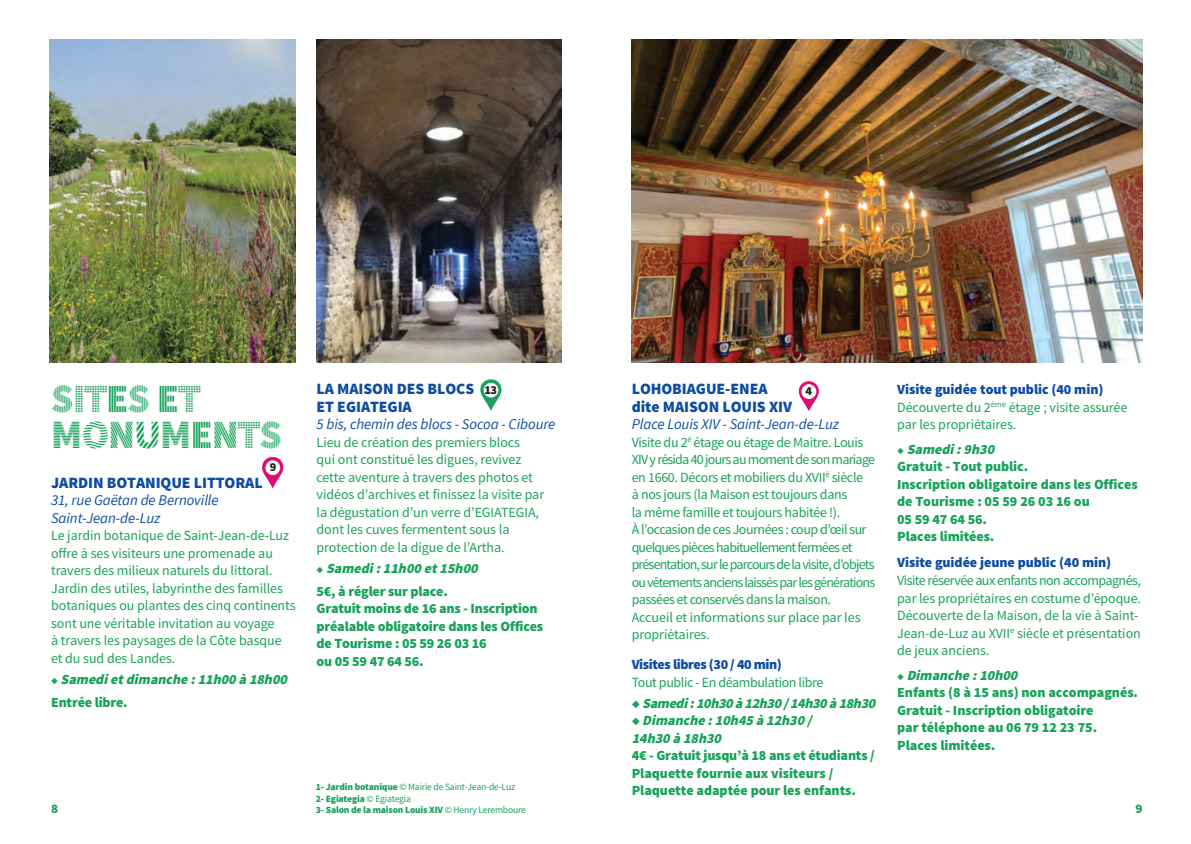
<style>
.page{position:relative;width:1191px;height:844px;background:#fff}
.page>*{position:absolute;margin:0;border:0;box-sizing:border-box;transform-origin:0 0}
.t1{font:40.25px/35px "Source Sans Pro DISPLAY";letter-spacing:-.025em;color:#19a25b}
.t2{font:900 15.75px/17.5px "Source Sans Pro";letter-spacing:-.005em;color:#0d4da1}
.t3{font:italic 14.88px/17.5px "Source Sans Pro";letter-spacing:-.005em;color:#0d4da1}
.t4{font:14px/17.5px "Source Sans Pro";letter-spacing:-.01em;color:#19a25b}
.t5{font:900 14px/17.5px "Source Sans Pro";letter-spacing:-.005em;color:#19a25b}
.t6{font:14px/17.5px "Source Sans Pro";letter-spacing:-.035em;color:#19a25b}
.t7{font:italic 900 14px/22.8px "Source Sans Pro";color:#19a25b}
.t8{font:14px "Source Sans Pro";letter-spacing:-.03em;color:#19a25b}
.t9{font:900 14px "Source Sans Pro";letter-spacing:-.005em;color:#0d4da1}
.t10{font:900 14px "Source Sans Pro";letter-spacing:-.03em;color:#0d4da1}
.t11{font:900 13.12px "Source Sans Pro";color:#19a25b}
.t12{font:900 12.25px "Source Sans Pro";color:#231f20}
.t13{font:900 9.62px/11.5px "Source Sans Pro";letter-spacing:-.02em;color:#19a25b}
.s1{font-style:normal}
.s2{font-weight:900;color:#0d4da1}
.s3{font-style:italic}
.s4{font-weight:400}
</style>
<div class="page">
<img style="left:631px;top:40px;width:511px;height:322px">
<img style="left:50px;top:40px;width:245px;height:322px">
<img style="left:316px;top:40px;width:246px;height:322px">
<svg style="left:262px;top:457px;width:21px;height:31px"></svg>
<div style="left:265px;top:460px;width:15px;height:15px;background:#fff;border-radius:50%"></div>
<svg style="left:480px;top:379px;width:21px;height:32px"></svg>
<div style="left:483px;top:382px;width:15px;height:15px;background:#fff;border-radius:50%"></div>
<svg style="left:798px;top:380px;width:22px;height:31px"></svg>
<div style="left:801px;top:384px;width:15px;height:15px;background:#fff;border-radius:50%"></div>
<p class="t2" style="left:316px;top:381px;width:159px">LA MAISON DES BLOCS<br>ET EGIATEGIA</p>
<p class="t3" style="left:316px;top:415px;width:240px">5 bis, chemin des blocs - Socoa - Ciboure</p>
<p class="t4" style="left:316px;top:434px;width:229px">Lieu de création des premiers blocs<br>qui ont constitué les digues, revivez cette aventure à travers des photos et vidéos d’archives et finissez la visite par la dégustation d’un verre d’EGIATEGIA, dont les cuves fermentent sous la protection de la digue de l’Artha.</p>
<p class="t7" style="left:316px;top:557px;width:165px">◆ Samedi:11h00 et 15h00<br><span class="s1">5€, à régler sur place.</span></p>
<p class="t5" style="left:316px;top:600px;width:228px">Gratuit moins de 16 ans - Inscription préalable obligatoire dans les Offices de Tourisme : 05 59 26 03 16<br>ou 05 59 47 64 56.</p>
<p class="t2" style="left:631px;top:381px;width:162px">LOHOBIAGUE-ENEA dite MAISON LOUIS XIV</p>
<p class="t3" style="left:631px;top:415px;width:209px">Place Louis XIV - Saint-Jean-de-Luz</p>
<p class="t6" style="left:631px;top:434px;width:245px">Visite du 2<sup>è</sup> étage ou étage de Maitre. Louis XIV y résida 40 jours au moment de son mariage en 1660. Décors et mobiliers du XVII<sup>è</sup> siècle<br>à nos jours (la Maison est toujours dans<br>la même famille et toujours habitée !).<br>À l’occasion de ces Journées : coup d’œil sur quelques pièces habituellement fermées et présentation, sur le parcours de la visite, d’objets ou vêtements anciens laissés par les générations passées et conservés dans la maison.<br>Accueil et informations sur place par les propriétaires.</p>
<p class="t10" style="left:631px;top:659px;width:152px">Visites libres (30 / 40 min)</p>
<p class="t8" style="left:631px;top:676px;width:193px">Tout public - En déambulation libre</p>
<p class="t7" style="left:631px;top:692px;width:248px">◆ Samedi:10h30 à 12h30 /14h30 à 18h30</p>
<p class="t7" style="left:631px;top:712px;width:184px;line-height:17.5px">◆ Dimanche :10h45 à 12h30 /<br>14h30 à 18h30</p>
<p class="t5" style="left:631px;top:747px;width:245px">4€ - Gratuit jusqu’à 18 ans et étudiants /<br>Plaquette fournie aux visiteurs /<br>Plaquette adaptée pour les enfants.</p>
<p class="t4" style="left:897px;top:381px;width:232px"><span class="s2">Visite guidée tout public (40 min)<br></span>Découverte du 2<sup>ème</sup> étage ; visite assurée par les propriétaires.</p>
<p class="t5" style="left:897px;top:441px;width:242px">◆ <span class="s3">Samedi:9h30<br></span>Gratuit - Tout public.<br>Inscription obligatoire dans les Offices de Tourisme : 05 59 26 03 16 ou<br>05 59 47 64 56.<br>Places limitées.</p>
<p class="t9" style="left:897px;top:557px;width:216px">Visite guidée jeune public (40 min)</p>
<p class="t4" style="left:897px;top:572px;width:245px">Visite réservée aux enfants non accompagnés, par les propriétaires en costume d’époque.<br>Découverte de la Maison, de la vie à Saint-Jean-de-Luz au XVII<sup>e</sup> siècle et présentation de jeux anciens.</p>
<p class="t5" style="left:897px;top:667px;width:242px">◆ <span class="s3">Dimanche :10h00<br></span>Enfants (8 à 15 ans) non accompagnés.<br>Gratuit - Inscription obligatoire<br>par téléphone au 06 79 12 23 75.<br>Places limitées.</p>
<p class="t12" style="left:484px;top:385px;width:14px">13</p>
<p class="t12" style="left:805px;top:386px;width:8px">4</p>
<h1 class="t1" style="left:51px;top:381px;width:233px">SITES ET<br>MONUMENTS</h1>
<p class="t2" style="left:51px;top:475px;width:213px">JARDIN BOTANIQUE LITTORAL</p>
<p class="t3" style="left:51px;top:491px;width:169px">31, rue Gaëtan de Bernoville<br>Saint-Jean-de-Luz</p>
<p class="t4" style="left:51px;top:528px;width:246px">Le jardin botanique de Saint-Jean-de-Luz offre à ses visiteurs une promenade au travers des milieux naturels du littoral.<br>Jardin des utiles, labyrinthe des familles botaniques ou plantes des cinq continents sont une véritable invitation au voyage<br>à travers les paysages de la Côte basque et du sud des Landes.</p>
<p class="t7" style="left:51px;top:668px;width:240px">◆ Samediet dimanche :11h00 à 18h00<br><span class="s1">Entrée libre.</span></p>
<p class="t12" style="left:270px;top:462px;width:8px">9</p>
<p class="t13" style="left:316px;top:781px;width:212px">1- Jardin botanique <span class="s4">© Mairie de Saint-Jean-de-Luz<br></span>2- Egiategia <span class="s4">© Egiategia<br></span>3- Salon de la maison Louis XIV <span class="s4">© Henry Leremboure</span></p>
<p class="t11" style="left:51px;top:803px;width:9px">8</p>
<p class="t11" style="left:1135px;top:803px;width:9px">9</p>
</div>
